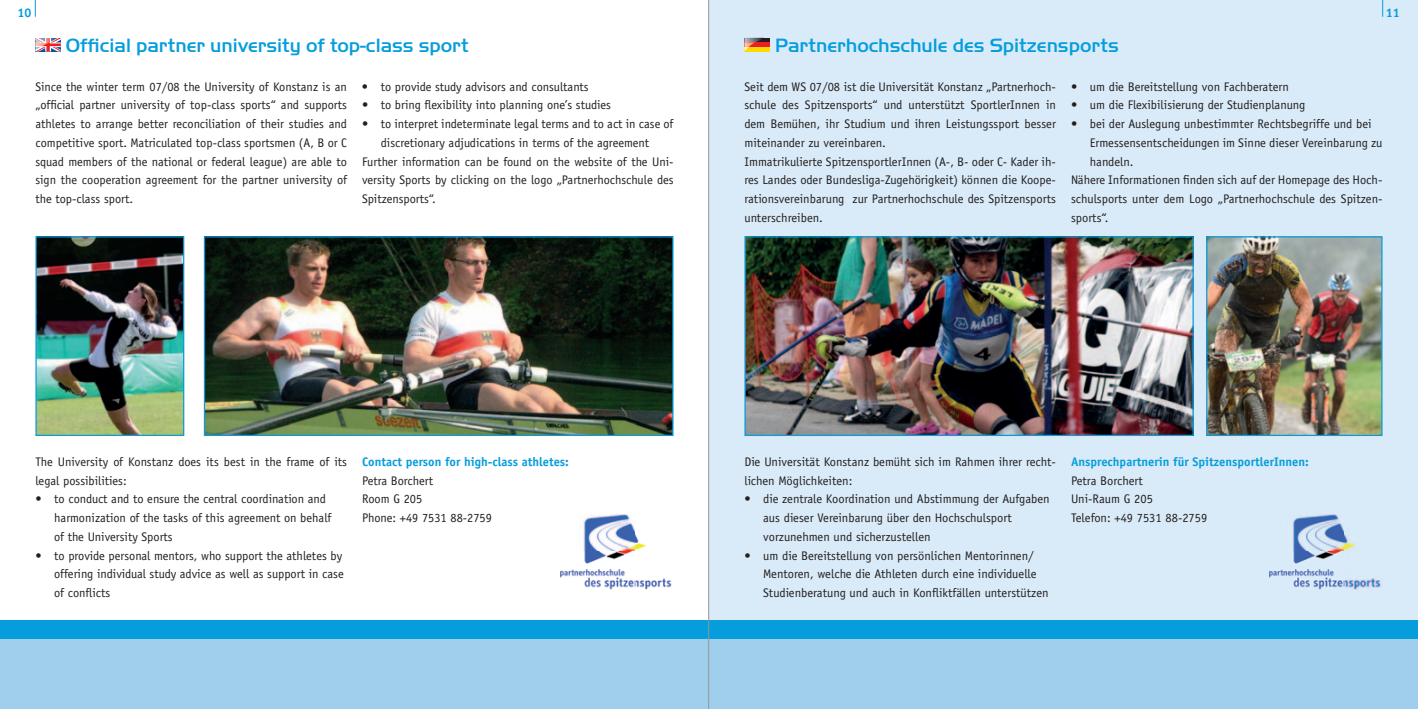
<style>
.page{position:relative;width:1418px;height:709px;background:#fff}
.page>*{position:absolute;margin:0;border:0;box-sizing:border-box;transform-origin:0 0}
.t1{font:500 20px "Handel Gothic EF";color:#069ddc}
.t2{font:12.5px/18.8px "Officina Sans Std";color:#231f20}
.t3{font:700 12.5px "Officina Sans Std";color:#069ddc}
</style>
<div class="page">
<div style="left:709px;top:0;width:708px;height:629px;background:#d9ebf8"></div>
<div style="left:0;top:627px;width:1417px;height:82px;background:#a0cfee"></div>
<div style="left:0;top:619px;width:1417px;height:19px;background:#069ddc"></div>
<svg style="left:35px;top:0;width:1px;height:17px"></svg>
<svg style="left:1382px;top:0;width:1px;height:17px"></svg>
<hr style="left:708px;top:0;width:1px;height:709px;background:#939598">
<img style="left:1208px;top:238px;width:172px;height:196px">
<div style="left:1206px;top:236px;width:176px;height:200px;border:1px solid #069ddc"></div>
<img style="left:206px;top:238px;width:465px;height:196px">
<div style="left:204px;top:236px;width:469px;height:200px;border:1px solid #069ddc"></div>
<img style="left:746px;top:238px;width:445px;height:196px">
<div style="left:744px;top:236px;width:449px;height:200px;border:1px solid #069ddc"></div>
<img style="left:37px;top:238px;width:145px;height:196px">
<div style="left:35px;top:236px;width:149px;height:200px;border:1px solid #069ddc"></div>
<svg style="left:35px;top:38px;width:26px;height:13px"></svg>
<hr style="left:744px;top:38px;width:26px;height:4px;background:#231f20">
<hr style="left:744px;top:47px;width:26px;height:4px;background:#ffdc01">
<div style="left:744px;top:42px;width:26px;height:5px;background:#ee1d23"></div>
<img style="left:744px;top:38px;width:18px;height:4px">
<svg style="left:744px;top:42px;width:11px;height:9px"></svg>
<img style="left:1269px;top:514px;width:112px;height:75px">
<img style="left:560px;top:514px;width:112px;height:75px">
<p class="t3" style="left:17px;top:5px;width:15px">10</p>
<p class="t3" style="left:1385px;top:5px;width:15px">11</p>
<h1 class="t1" style="left:66px;top:33px;width:404px">Official partner university of top-class sport</h1>
<h1 class="t1" style="left:775px;top:33px;width:345px">Partnerhochschule des Spitzensports</h1>
<p class="t2" style="left:35px;top:77px;width:313px;text-align:justify">Since the winter term 07/08 the University of Konstanz is an „official partner university of top-class sports“ and supports athletes to arrange better reconciliation of their studies and competitive sport. Matriculated top-class sportsmen (A, B or C squad members of the national or federal league) are able to sign the cooperation agreement for the partner university of the top-class sport.</p>
<p class="t2" style="left:362px;top:77px;width:228px">• to provide study advisors and consultants</p>
<p class="t2" style="left:362px;top:96px;width:250px">• to bring flexibility into planning one’s studies</p>
<p class="t2" style="left:362px;top:114px;width:313px">• to interpret indeterminate legal terms and to act in case of</p>
<p class="t2" style="left:381px;top:133px;width:270px">discretionary adjudications in terms of the agreement</p>
<p class="t2" style="left:362px;top:152px;width:313px">Further information can be found on the website of the Uni-</p>
<p class="t2" style="left:362px;top:171px;width:313px">versity Sports by clicking on the logo „Partnerhochschule des</p>
<p class="t2" style="left:362px;top:189px;width:75px">Spitzensports“.</p>
<p class="t2" style="left:744px;top:77px;width:313px">Seit dem WS 07/08 ist die Uni versität Konstanz „Partnerhoch&shy;schule des Spitzensports“ und unterstützt SportlerInnen in dem Bemühen, ihr Studium und ihren Leistungssport besser miteinander zu vereinbaren.<br>Immatrikulierte SpitzensportlerInnen (A-, B- oder C- Kader ih&shy;res Landes oder Bundesliga-Zugehörigkeit) können die Koope&shy;rationsvereinbarung zur Partnerhochschule des Spitzensports unterschreiben.</p>
<p class="t2" style="left:1070px;top:77px;width:219px">• um die Bereitstellung von Fachberatern</p>
<p class="t2" style="left:1070px;top:96px;width:236px">• um die Flexibilisierung der Studienplanung</p>
<p class="t2" style="left:1070px;top:114px;width:302px">• bei der Auslegung unbestimmter Rechtsbegriffe und bei</p>
<p class="t2" style="left:1089px;top:133px;width:294px">Ermessensentscheidungen im Sinne dieser Vereinbarung zu</p>
<p class="t2" style="left:1089px;top:152px;width:45px">handeln.</p>
<p class="t2" style="left:1070px;top:171px;width:313px">Nähere Informationen finden sich auf der Homepage des Hoch-</p>
<p class="t2" style="left:1070px;top:189px;width:313px">schulsports unter dem Logo „Partnerhochschule des Spitzen-</p>
<p class="t2" style="left:1070px;top:208px;width:39px">sports“.</p>
<p class="t2" style="left:35px;top:452px;width:313px">The University of Konstanz does its best in the frame of its legal possibilities:</p>
<p class="t2" style="left:54px;top:489px;width:279px;text-indent:-19px">• to conduct and to ensure the central coordination and harmonization of the tasks of this agreement on behalf of the University Sports</p>
<p class="t2" style="left:54px;top:546px;width:291px;text-indent:-19px">• to provide personal mentors, who support the athletes by offering individual study advice as well as support in case of conflicts</p>
<p class="t3" style="left:362px;top:453px;width:208px">Contact person for high-class athletes:</p>
<p class="t2" style="left:362px;top:471px;width:131px">Petra Borchert<br>Room G 205<br>Phone: +49 7531 88-2759</p>
<p class="t2" style="left:744px;top:452px;width:313px">Die Universität Konstanz bemüht sich im Rahmen ihrer recht&shy;lichen Möglichkeiten:</p>
<p class="t2" style="left:763px;top:489px;width:288px;text-indent:-19px">• die zentrale Koordination und Abstimmung der Aufgaben aus dieser Vereinbarung über den Hochschulsport vorzunehmen und sicherzustellen</p>
<p class="t2" style="left:763px;top:546px;width:287px;text-indent:-19px">• um die Bereitstellung von persönlichen Mentorinnen/<br>Mentoren, welche die Athleten durch eine individuelle<br>Studienberatung und auch in Konfliktfällen unterstützen</p>
<p class="t3" style="left:1070px;top:453px;width:239px">Ansprechpartnerin für SpitzensportlerInnen:</p>
<p class="t2" style="left:1070px;top:471px;width:138px">Petra Borchert<br>Uni-Raum G 205<br>Telefon: +49 7531 88-2759</p>
</div>
